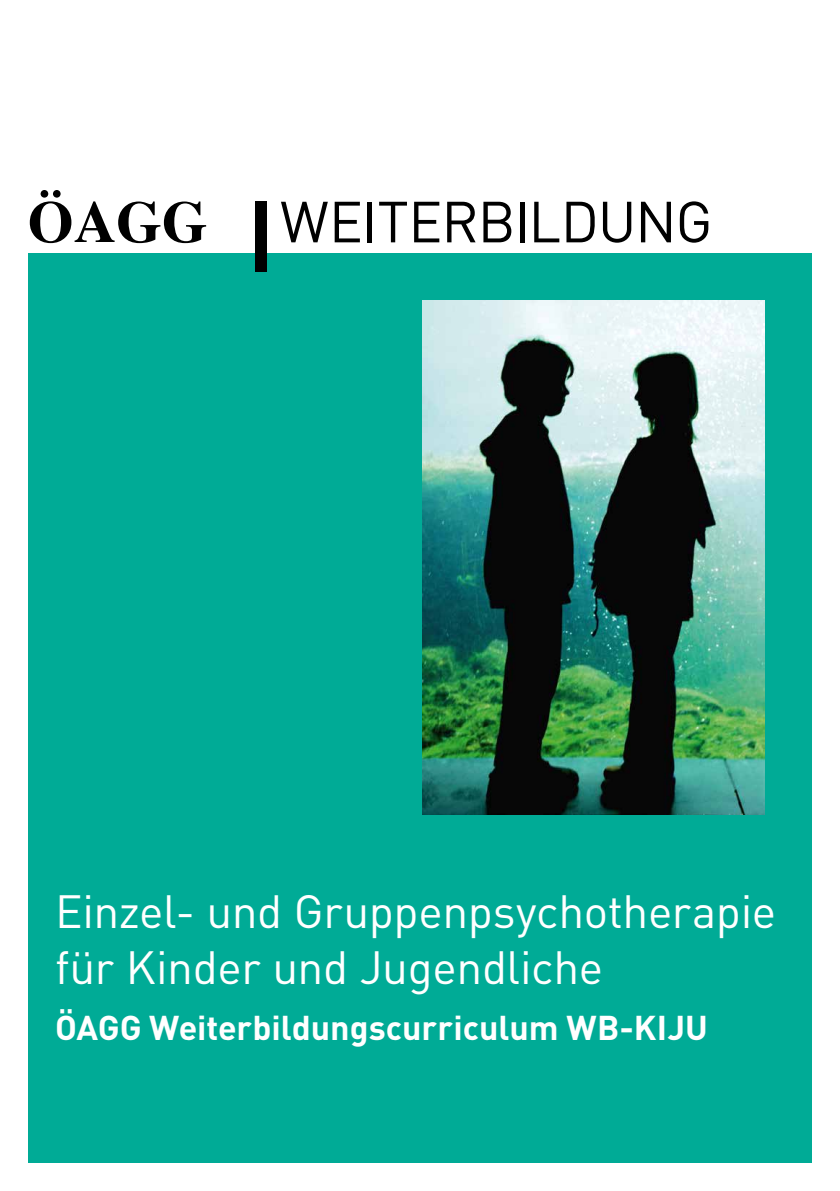
<style>
.page{position:relative;width:840px;height:1191px;background:#fff}
.page>*{position:absolute;margin:0;border:0;box-sizing:border-box;transform-origin:0 0}
.t1{font:57px "DIN Pro";letter-spacing:-.02em;color:#000}
.t2{font:46px/56px "DIN Pro";letter-spacing:-.01em;color:#fff}
.t3{font:700 34px "DIN Pro";color:#fff}
</style>
<div class="page">
<div style="left:28px;top:253px;width:783px;height:909px;background:#00ab96"></div>
<svg style="left:30px;top:190px;width:176px;height:53px"></svg>
<div style="left:255px;top:201px;width:11px;height:70px;background:#000"></div>
<img style="left:422px;top:300px;width:342px;height:514px">
<p class="t1" style="left:280px;top:183px;width:434px">WEITERBILDUNG</p>
<p class="t2" style="left:55px;top:882px;width:722px">Einzel- und Gruppenpsychotherapie für Kinder und Jugendliche</p>
<p class="t3" style="left:55px;top:1005px;width:654px">ÖAGG Weiterbildungscurriculum WB-KIJU</p>
</div>
